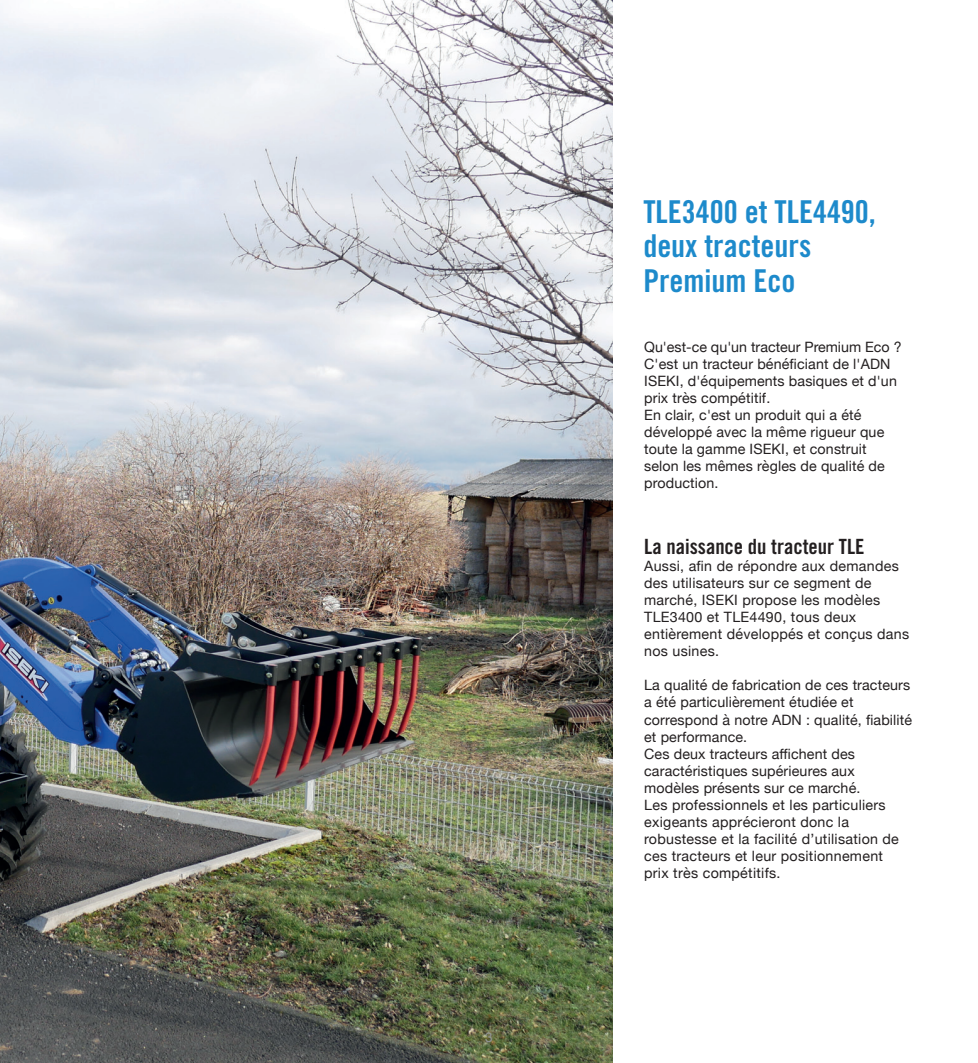
<style>
.page{position:relative;width:978px;height:1063px;background:#fff}
.page>*{position:absolute;margin:0;border:0;box-sizing:border-box;transform-origin:0 0}
.t1{font:31.5px/34.5px "Trade Gothic LT Std Bd Cn 20";color:#1d8acb}
.t2{font:21px "Trade Gothic LT Std Bd Cn 20";color:#231f20}
.t3{font:14.25px/17.1px "Helvetica Neue";letter-spacing:.01em;color:#231f20}
.t4{font:13.5px "Helvetica Neue";color:#939598}
</style>
<div class="page">
<img style="left:0;top:0;width:612px;height:1063px">
<p class="t4" style="left:485px;top:1027px;width:9px">3</p>
<h1 class="t1" style="left:643px;top:194px;width:234px">TLE3400 et TLE4490, deux tracteurs<br>Premium Eco</h1>
<p class="t3" style="left:644px;top:339px;width:259px">Qu'est-ce qu'un tracteur Premium Eco ?<br>C'est un tracteur bénéficiant de l'ADN<br>ISEKI, d'équipements basiques et d'un prix très compétitif.<br>En clair, c'est un produit qui a été développé avec la même rigueur que toute la gamme ISEKI, et construit selon les mêmes règles de qualité de production.</p>
<h2 class="t2" style="left:644px;top:533px;width:204px">La naissance du tracteur TLE</h2>
<p class="t3" style="left:644px;top:558px;width:266px">Aussi, afin de répondre aux demandes des utilisateurs sur ce segment de marché, ISEKI propose les modèles<br>TLE3400 et TLE4490, tous deux entièrement développés et conçus dans nos usines.</p>
<p class="t3" style="left:644px;top:678px;width:269px">La qualité de fabrication de ces tracteurs a été particulièrement étudiée et correspond à notre ADN : qualité, fiabilité et performance.<br>Ces deux tracteurs affichent des caractéristiques supérieures aux modèles présents sur ce marché.<br>Les professionnels et les particuliers exigeants apprécieront donc la robustesse et la facilité d’utilisation de ces tracteurs et leur positionnement<br>prix très compétitifs.</p>
</div>
